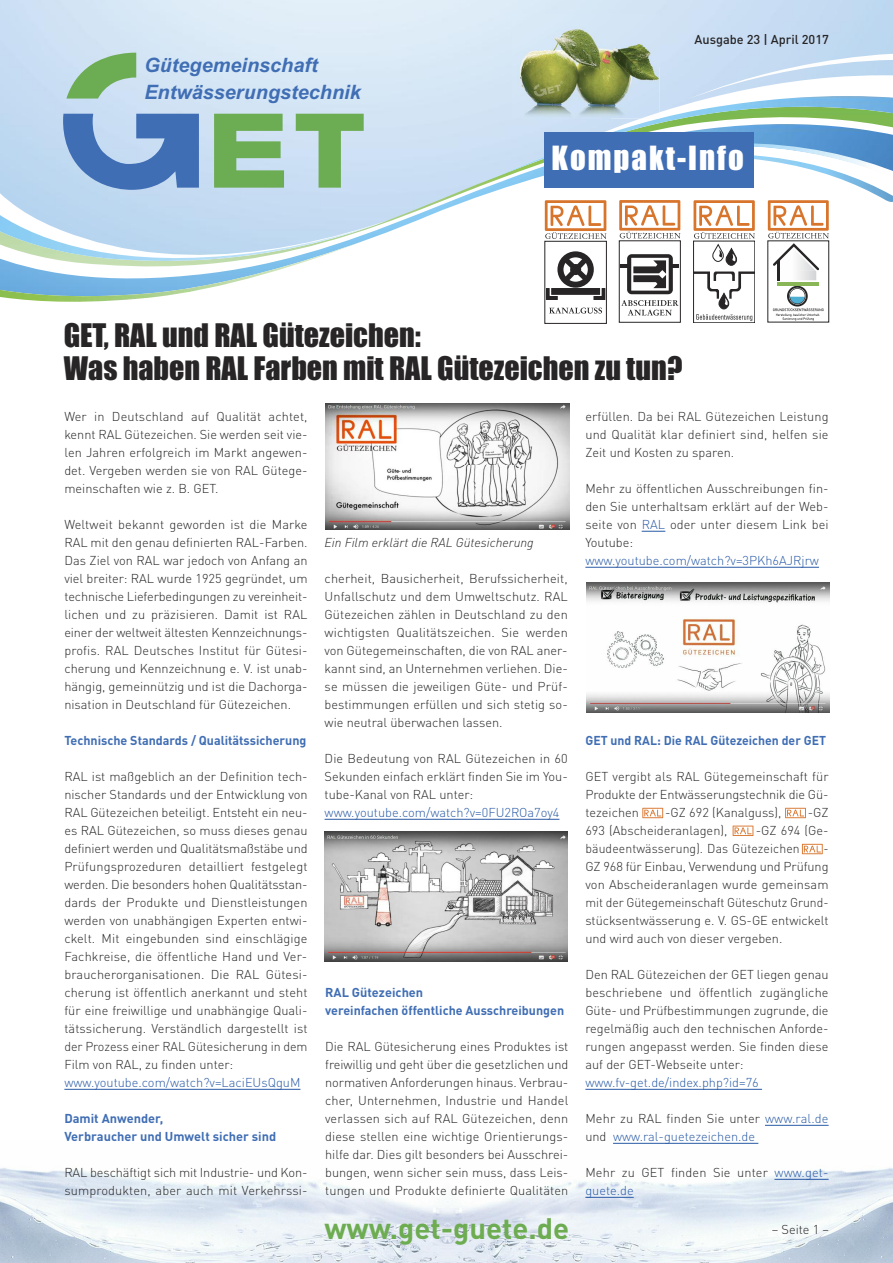
<style>
.page{position:relative;width:893px;height:1263px;background:#fff}
.page>*{position:absolute;margin:0;border:0;box-sizing:border-box;transform-origin:0 0}
.t1{font:30.75px "Impact";letter-spacing:.065em;color:#fff}
.t2{font:30px/33px "Impact";color:#272526}
.t3{font:700 29.25px "DINOT";color:#6dac51}
.t4{font:italic 700 19.8px/26.4px "Arial";color:#406eb4}
.t5{font:300 12.75px/18px "DINOT";color:#272526;text-align:justify}
.t6{font:300 12.75px/18px "DINOT";color:#295aa6}
.t7{font:300 12.75px/18px "DINOT";color:#272526;text-align:justify;scale:.96 1}
.t8{font:700 12.75px/18px "DINOT";color:#406eb4}
.t9{font:700 12.75px "DINOT";color:#406eb4;scale:.96 1}
.t10{font:italic 300 12.75px "DINOT";color:#272526}
.t11{font:500 12.75px "DINOT";color:#272526}
.s1{color:#295aa6}
.s2{color:#272526}
</style>
<div class="page">
<img style="left:0;top:1168px;width:447px;height:95px">
<svg style="left:447px;top:1142px;width:446px;height:121px"></svg>
<svg style="left:642px;top:531px;width:23px;height:1px"></svg>
<hr style="left:585px;top:567px;width:234px;height:1px;background:#295aa6">
<hr style="left:585px;top:1089px;width:177px;height:1px;background:#295aa6">
<hr style="left:765px;top:1125px;width:64px;height:1px;background:#295aa6">
<hr style="left:613px;top:1143px;width:145px;height:1px;background:#295aa6">
<hr style="left:774px;top:1179px;width:55px;height:1px;background:#295aa6">
<hr style="left:585px;top:1197px;width:49px;height:1px;background:#295aa6">
<img style="left:0;top:267px;width:288px;height:35px">
<img style="left:0;top:107px;width:893px;height:160px">
<img style="left:0;top:214px;width:391px;height:48px">
<img style="left:477px;top:96px;width:416px;height:89px">
<svg style="left:687px;top:40px;width:206px;height:60px"></svg>
<img style="left:513px;top:15px;width:147px;height:104px">
<svg style="left:214px;top:114px;width:70px;height:74px;background:#82b777"></svg>
<svg style="left:296px;top:114px;width:68px;height:74px;background:#9ec7a6"></svg>
<svg style="left:63px;top:114px;width:136px;height:76px;background:#6f94ca"></svg>
<svg style="left:66px;top:53px;width:70px;height:46px;background:#96c298"></svg>
<hr style="left:325px;top:819px;width:234px;height:1px;background:#295aa6">
<svg style="left:767px;top:200px;width:62px;height:122px"></svg>
<svg style="left:768px;top:200px;width:61px;height:80px"></svg>
<svg style="left:773px;top:286px;width:51px;height:34px"></svg>
<hr style="left:777px;top:282px;width:42px;height:3px;background:#89b656">
<div style="left:544px;top:132px;width:210px;height:55px;background:#406eb4"></div>
<svg style="left:642px;top:808px;width:21px;height:10px"></svg>
<svg style="left:785px;top:808px;width:21px;height:10px"></svg>
<svg style="left:802px;top:844px;width:21px;height:10px"></svg>
<div style="left:732px;top:826px;width:21px;height:10px;background:#f0ccb2"></div>
<svg style="left:733px;top:826px;width:20px;height:10px"></svg>
<hr style="left:64px;top:1089px;width:236px;height:1px;background:#295aa6">
<svg style="left:693px;top:239px;width:62px;height:6px"></svg>
<div style="left:693px;top:241px;width:62px;height:82px;border:1px solid #272526"></div>
<svg style="left:693px;top:200px;width:62px;height:39px"></svg>
<svg style="left:693px;top:245px;width:62px;height:76px"></svg>
<div style="left:619px;top:200px;width:62px;height:123px;background:#fff"></div>
<div style="left:619px;top:240px;width:62px;height:83px;border:1px solid #272526"></div>
<svg style="left:619px;top:200px;width:61px;height:39px"></svg>
<hr style="left:620px;top:264px;width:59px;height:4px;background:#272526">
<div style="left:627px;top:254px;width:46px;height:40px;background:#272526;border-radius:5px"></div>
<div style="left:631px;top:258px;width:38px;height:33px;background:#fefefe"></div>
<svg style="left:633px;top:260px;width:33px;height:28px"></svg>
<svg style="left:621px;top:300px;width:57px;height:16px"></svg>
<div style="left:544px;top:200px;width:62px;height:125px;background:#fff"></div>
<div style="left:544px;top:241px;width:62px;height:83px;border:1px solid #272526"></div>
<svg style="left:545px;top:200px;width:61px;height:39px"></svg>
<svg style="left:549px;top:307px;width:53px;height:6px"></svg>
<svg style="left:557px;top:251px;width:37px;height:37px"></svg>
<svg style="left:546px;top:255px;width:59px;height:45px"></svg>
<img style="left:325px;top:403px;width:244px;height:126px">
<img style="left:324px;top:832px;width:244px;height:129px">
<img style="left:586px;top:582px;width:243px;height:130px">
<h3 class="t4" style="left:144px;top:53px;width:218px">Gütegemeinschaft<br>Entwässerungstechnik</h3>
<p class="t11" style="left:694px;top:35px;width:136px">Ausgabe 23 | April 2017</p>
<h1 class="t1" style="left:551px;top:142px;width:194px">Kompakt-Info</h1>
<h2 class="t2" style="left:64px;top:320px;width:620px">GET, RAL und RAL Gütezeichen:<br>Was haben RAL Farben mit RAL Gütezeichen zu tun?</h2>
<p class="t5" style="left:64px;top:409px;width:245px">Wer in Deutschland auf Qualität achtet, kennt RAL Gütezeichen. Sie werden seit vie&shy;len Jahren erfolgreich im Markt angewen&shy;det. Vergeben werden sie von RAL Gütege&shy;meinschaften wie z. B. GET.</p>
<p class="t5" style="left:64px;top:517px;width:245px">Weltweit bekannt geworden ist die Marke RAL mit den genau definierten RAL-Farben.<br>Das Ziel von RAL war jedoch von Anfang an viel breiter: RAL wurde 1925 gegründet, um technische Lieferbedingungen zu vereinheit&shy;lichen und zu präzisieren. Damit ist RAL einer der weltweit ältesten Kennzeichnungs&shy;profis. RAL Deutsches Institut für Gütesi&shy;cherung und Kennzeichnung e. V. ist unab&shy;hängig, gemeinnützig und ist die Dachorga&shy;nisation in Deutschland für Gütezeichen.</p>
<p class="t8" style="left:64px;top:733px;width:244px">Technische Standards / Qualitätssicherung</p>
<p class="t5" style="left:64px;top:769px;width:245px">RAL ist maßgeblich an der Definition tech&shy;nischer Standards und der Entwicklung von RAL Gütezeichen beteiligt. Entsteht ein neu&shy;es RAL Gütezeichen, so muss dieses genau definiert werden und Qualitätsmaßstäbe und Prüfungsprozeduren detailliert festgelegt werden. Die besonders hohen Qualitätsstan&shy;dards der Produkte und Dienstleistungen werden von unabhängigen Experten entwi&shy;ckelt. Mit eingebunden sind einschlägige Fachkreise, die öffentliche Hand und Ver&shy;braucherorganisationen. Die RAL Gütesi&shy;cherung ist öffentlich anerkannt und steht für eine freiwillige und unabhängige Quali&shy;tätssicherung. Verständlich dargestellt ist der Prozess einer RAL Gütesicherung in dem Film von RAL, zu finden unter:</p>
<p class="t6" style="left:64px;top:1075px;width:238px">www.youtube.com/watch?v=LaciEUsQguM</p>
<p class="t8" style="left:64px;top:1111px;width:213px">Damit Anwender,<br>Verbraucher und Umwelt sicher sind</p>
<p class="t5" style="left:64px;top:1165px;width:245px">RAL beschäftigt sich mit Industrie- und Kon&shy;sumprodukten, aber auch mit Verkehrssi-</p>
<p class="t10" style="left:325px;top:538px;width:211px">Ein Film erklärt die RAL Gütesicherung</p>
<p class="t5" style="left:325px;top:571px;width:245px">cherheit, Bausicherheit, Berufssicherheit, Unfallschutz und dem Umweltschutz. RAL Gütezeichen zählen in Deutschland zu den wichtigsten Qualitätszeichen. Sie werden von Gütegemeinschaften, die von RAL aner&shy;kannt sind, an Unternehmen verliehen. Die&shy;se müssen die jeweiligen Güte- und Prüf&shy;bestimmungen erfüllen und sich stetig so&shy;wie neutral überwachen lassen.</p>
<p class="t5" style="left:325px;top:751px;width:245px">Die Bedeutung von RAL Gütezeichen in 60<br>Sekunden einfach erklärt finden Sie im You&shy;tube-Kanal von RAL unter:</p>
<p class="t6" style="left:325px;top:805px;width:236px">www.youtube.com/watch?v=0FU2ROa7oy4</p>
<p class="t8" style="left:325px;top:985px;width:240px">RAL Gütezeichen<br>vereinfachen öffentliche Ausschreibungen</p>
<p class="t5" style="left:325px;top:1039px;width:245px">Die RAL Gütesicherung eines Produktes ist freiwillig und geht über die gesetzlichen und normativen Anforderungen hinaus. Verbrau&shy;cher, Unternehmen, Industrie und Handel verlassen sich auf RAL Gütezeichen, denn diese stellen eine wichtige Orientierungs&shy;hilfe dar. Dies gilt besonders bei Ausschrei&shy;bungen, wenn sicher sein muss, dass Leis&shy;tungen und Produkte definierte Qualitäten</p>
<h3 class="t3" style="left:324px;top:1218px;width:246px">www.get-guete.de</h3>
<p class="t5" style="left:585px;top:409px;width:245px">erfüllen. Da bei RAL Gütezeichen Leistung und Qualität klar definiert sind, helfen sie Zeit und Kosten zu sparen.</p>
<p class="t5" style="left:585px;top:481px;width:245px">Mehr zu öffentlichen Ausschreibungen fin&shy;den Sie unterhaltsam erklärt auf der Web&shy;seite von <span class="s1">RAL</span> oder unter diesem Link bei Youtube:</p>
<p class="t6" style="left:585px;top:553px;width:235px">www.youtube.com/watch?v=3PKh6AJRjrw</p>
<p class="t9" style="left:585px;top:736px;width:252px">GET und RAL: Die RAL Gütezeichen der GET</p>
<p class="t5" style="left:585px;top:769px;width:245px">GET vergibt als RAL Gütegemeinschaft für Produkte der Entwässerungstechnik die Gü&shy;tezeichen</p>
<p class="t5" style="left:665px;top:805px;width:118px">-GZ 692 (Kanalguss),</p>
<p class="t5" style="left:808px;top:805px;width:22px">-GZ</p>
<p class="t5" style="left:585px;top:823px;width:143px">693 (Abscheideranlagen),</p>
<p class="t5" style="left:585px;top:823px;width:245px;text-indent:170px">-GZ 694 (Ge&shy;bäudeentwässerung). Das Gütezeichen</p>
<p class="t7" style="left:585px;top:841px;width:255px;text-indent:238px">- GZ 968 für Einbau, Verwendung und Prüfung von Abscheideranlagen wurde gemeinsam mit der Gütegemeinschaft Güteschutz Grund&shy;stücksentwässerung e. V. GS-GE entwickelt und wird auch von dieser vergeben.</p>
<p class="t5" style="left:585px;top:967px;width:245px">Den RAL Gütezeichen der GET liegen genau beschriebene und öffentlich zugängliche Güte- und Prüfbestimmungen zugrunde, die regelmäßig auch den technischen Anforde&shy;rungen angepasst werden. Sie finden diese auf der GET-Webseite unter:</p>
<p class="t6" style="left:585px;top:1075px;width:175px">www.fv-get.de/index.php?id=76</p>
<p class="t6" style="left:585px;top:1111px;width:245px"><span class="s2">Mehr zu RAL finden Sie unter</span> www.ral.de <span class="s2">und</span> www.ral-guetezeichen.de</p>
<p class="t5" style="left:585px;top:1165px;width:245px">Mehr zu GET finden Sie unter <span class="s1">www.get&shy;guete.de</span></p>
<p class="t5" style="left:772px;top:1222px;width:59px">– Seite 1 –</p>
</div>
